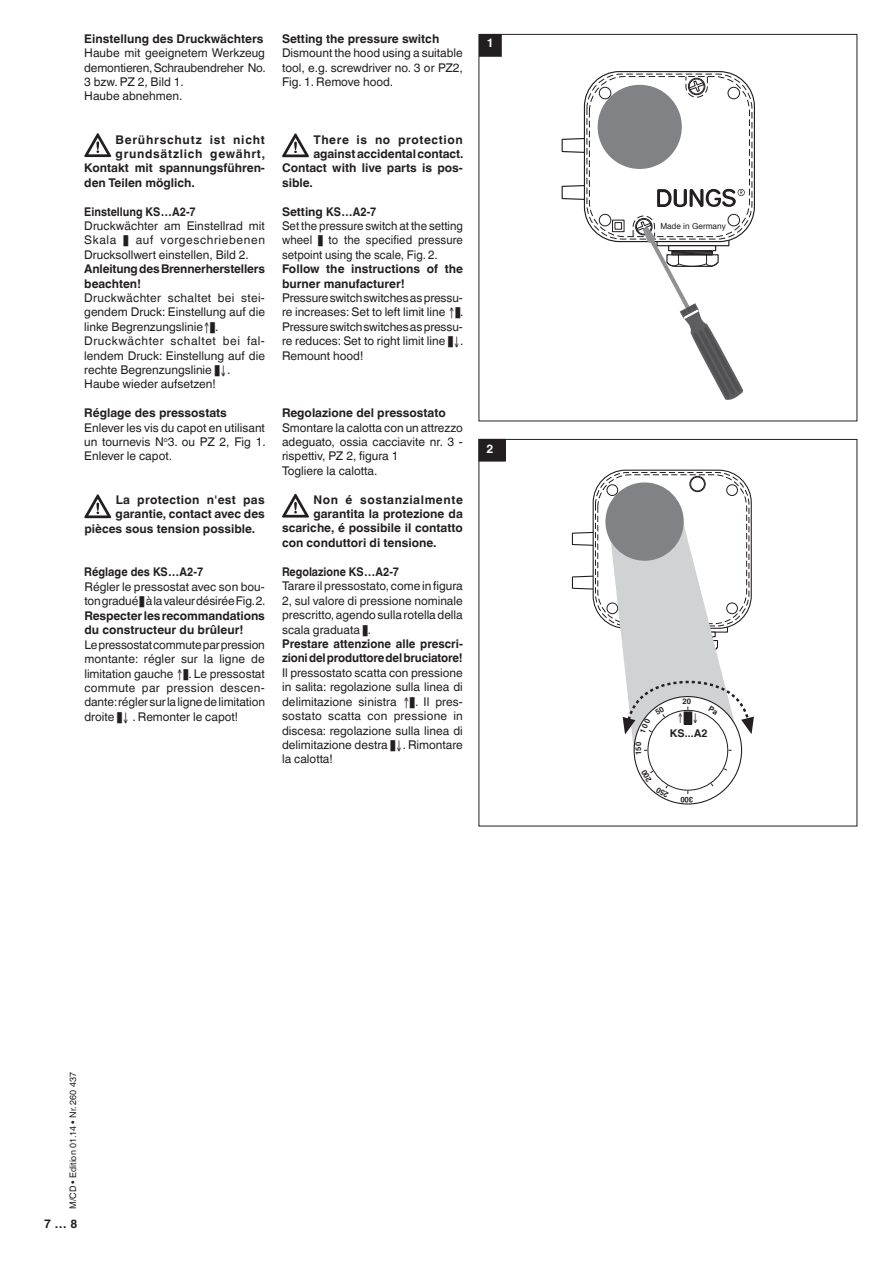
<style>
.page{position:relative;width:893px;height:1263px;background:#fff}
.page>*{position:absolute;margin:0;border:0;box-sizing:border-box;transform-origin:0 0}
.Helv-leicht_8p{font:12px/14.4px "Helvetica World";color:#231f20;text-align:justify}
.Helv-leicht_8p-2{font:700 12px "Helvetica World";color:#231f20}
._8_p_helv-fett{font:700 12px/14.4px "Helvetica World";color:#231f20}
.Helv-leicht_8p-3{font:12px/14.4px "Helvetica World";color:#231f20;scale:.96 1}
._8_p_helv-fett-2{font:12px/14.4px "Helvetica World";color:#231f20;text-align:justify}
._8_p_helv-fett-3{font:700 12px/14.4px "Helvetica World";color:#231f20;scale:.96 1}
.Helv-leicht_8p-4{font:700 12px "Helvetica World";letter-spacing:.055em;color:#231f20}
._8_p_helv-fett-4{font:700 12px "Helvetica World";color:#231f20;scale:.9 1}
.Helv-leicht_8p-5{font:700 12px "Helvetica World";letter-spacing:.065em;color:#231f20}
.Helv-leicht_8p-6{font:700 12px "Helvetica World";letter-spacing:.03em;color:#231f20}
.Helv-leicht_8p-7{font:700 12px "Helvetica World";letter-spacing:.05em;color:#231f20}
.Helv-leicht_8p-8{font:700 12px "Helvetica World";color:#231f20;scale:.92 1}
._8_p_helv-fett-5{font:700 12px "Helvetica World";color:#fff}
.t1{font:700 10.8px "Helvetica";color:#231f20}
.t2{font:9px "Helvetica World";color:#231f20}
.t3{font:8.25px "Helvetica";color:#231f20}
.t4{font:700 7.65px "Helvetica";color:#231f20}
</style>
<div class="page">
<div style="left:479px;top:35px;width:22px;height:21px;background:#231f20"></div>
<div style="left:479px;top:439px;width:26px;height:22px;background:#231f20"></div>
<svg style="left:84px;top:133px;width:27px;height:24px"></svg>
<svg style="left:282px;top:133px;width:27px;height:24px"></svg>
<svg style="left:84px;top:494px;width:27px;height:24px"></svg>
<svg style="left:282px;top:494px;width:27px;height:24px"></svg>
<svg style="left:571px;top:531px;width:22px;height:15px"></svg>
<svg style="left:571px;top:575px;width:22px;height:15px"></svg>
<div style="left:690px;top:476px;width:15px;height:16px;background:#363334;border-radius:50%"></div>
<div style="left:689px;top:476px;width:17px;height:16px;border:1px dashed #231f20;border-radius:50%"></div>
<div style="left:691px;top:477px;width:13px;height:14px;background:#fff;border-radius:50%"></div>
<div style="left:690px;top:477px;width:15px;height:14px;border:1px dashed #231f20;border-radius:50%"></div>
<div style="left:726px;top:484px;width:12px;height:12px;border:1px solid #231f20;border-radius:50%"></div>
<div style="left:607px;top:484px;width:11px;height:12px;border:1px solid #231f20;border-radius:50%"></div>
<div style="left:607px;top:602px;width:11px;height:12px;border:1px solid #231f20;border-radius:50%"></div>
<div style="left:605px;top:482px;width:79px;height:79px;background:#808285;border-radius:50%"></div>
<svg style="left:561px;top:137px;width:23px;height:17px"></svg>
<svg style="left:561px;top:184px;width:23px;height:17px"></svg>
<div style="left:584px;top:71px;width:171px;height:171px;border:1px solid #231f20;border-radius:35px"></div>
<div style="left:586px;top:74px;width:166px;height:165px;border:1px dashed #231f20;border-radius:35px"></div>
<div style="left:589px;top:76px;width:161px;height:161px;border:1px dashed #231f20;border-radius:35px"></div>
<div style="left:598px;top:85px;width:84px;height:84px;background:#808285;border-radius:50%"></div>
<div style="left:612px;top:220px;width:12px;height:12px;border:1px solid #231f20"></div>
<div style="left:615px;top:222px;width:7px;height:8px;border:1px solid #231f20"></div>
<svg style="left:685px;top:76px;width:23px;height:22px"></svg>
<div style="left:728px;top:87px;width:12px;height:12px;border:1px solid #231f20;border-radius:50%"></div>
<div style="left:728px;top:214px;width:12px;height:12px;border:1px solid #231f20;border-radius:50%"></div>
<div style="left:599px;top:87px;width:12px;height:12px;border:1px solid #231f20;border-radius:50%"></div>
<div style="left:599px;top:214px;width:12px;height:12px;border:1px solid #231f20;border-radius:50%"></div>
<svg style="left:657px;top:189px;width:88px;height:18px"></svg>
<svg style="left:632px;top:215px;width:111px;height:185px"></svg>
<svg style="left:610px;top:514px;width:144px;height:284px"></svg>
<p class="Helv-leicht_8p-2" style="left:84px;top:32px;width:181px">Einstellung des Druckwächters</p>
<p class="Helv-leicht_8p" style="left:84px;top:46px;width:183px">Haube mit geeignetem Werkzeug demontieren, Schraubendreher No.<br>3 bzw. PZ 2, Bild 1.</p>
<p class="Helv-leicht_8p" style="left:84px;top:89px;width:100px">Haube abnehmen.</p>
<p class="Helv-leicht_8p-5" style="left:116px;top:132px;width:151px">Berührschutz ist nicht</p>
<p class="Helv-leicht_8p-4" style="left:116px;top:147px;width:151px">grundsätzlich gewährt,</p>
<p class="Helv-leicht_8p-2" style="left:84px;top:161px;width:182px">Kontakt mit spannungsführen-</p>
<p class="Helv-leicht_8p-2" style="left:84px;top:176px;width:112px">den Teilen möglich.</p>
<p class="_8_p_helv-fett-4" style="left:84px;top:204px;width:125px">Einstellung KS…A2-7</p>
<p class="Helv-leicht_8p" style="left:84px;top:219px;width:182px">Druckwächter am Einstellrad mit<br>Skala</p>
<p class="Helv-leicht_8p" style="left:84px;top:233px;width:182px;text-indent:51px">auf vorgeschriebenen<br>Drucksollwert einstellen, Bild 2.</p>
<p class="_8_p_helv-fett" style="left:84px;top:262px;width:182px">Anleitung des Brennerherstellers beachten!</p>
<p class="Helv-leicht_8p" style="left:84px;top:291px;width:182px">Druckwächter schaltet bei stei&shy;gendem Druck: Einstellung auf die linke Begrenzungslinie↑ .</p>
<p class="Helv-leicht_8p" style="left:84px;top:334px;width:182px">Druckwächter schaltet bei fal&shy;lendem Druck: Einstellung auf die rechte Begrenzungslinie ↓.</p>
<p class="Helv-leicht_8p" style="left:84px;top:377px;width:133px">Haube wieder aufsetzen!</p>
<p class="Helv-leicht_8p-2" style="left:84px;top:406px;width:144px">Réglage des pressostats</p>
<p class="_8_p_helv-fett-2" style="left:84px;top:420px;width:183px">Enlever les vis du capot en utilisant un tournevis N<sup>o</sup>3. ou PZ 2, Fig 1.<br>Enlever le capot.</p>
<p class="Helv-leicht_8p-6" style="left:116px;top:493px;width:151px">La protection n'est pas</p>
<p class="Helv-leicht_8p-2" style="left:116px;top:507px;width:151px">garantie, contact avec des</p>
<p class="Helv-leicht_8p-2" style="left:84px;top:522px;width:172px">pièces sous tension possible.</p>
<p class="Helv-leicht_8p-8" style="left:84px;top:565px;width:131px">Réglage des KS…A2-7</p>
<p class="Helv-leicht_8p" style="left:84px;top:579px;width:183px">Régler le pressostat avec son bou&shy;ton gradué à la valeur désirée Fig. 2.</p>
<p class="_8_p_helv-fett" style="left:84px;top:608px;width:182px">Respecter les recommandations du constructeur du brûleur!</p>
<p class="Helv-leicht_8p" style="left:84px;top:637px;width:182px">Le pressostat commute par pression montante: régler sur la ligne de limitation gauche ↑ . Le pressostat commute par pression descen&shy;dante: régler sur la ligne de limitation droite ↓ . Remonter le capot!</p>
<p class="Helv-leicht_8p-2" style="left:282px;top:32px;width:159px">Setting the pressure switch</p>
<p class="Helv-leicht_8p" style="left:282px;top:46px;width:182px">Dismount the hood using a suitable tool, e.g. screwdriver no. 3 or PZ2, Fig. 1. Remove hood.</p>
<p class="_8_p_helv-fett-5" style="left:487px;top:36px;width:8px">1</p>
<p class="Helv-leicht_8p-4" style="left:313px;top:132px;width:151px">There is no protection</p>
<p class="Helv-leicht_8p-2" style="left:313px;top:147px;width:152px">against accidental contact.</p>
<p class="Helv-leicht_8p-2" style="left:282px;top:161px;width:182px">Contact with live parts is pos-</p>
<p class="Helv-leicht_8p-2" style="left:282px;top:176px;width:32px">sible.</p>
<p class="_8_p_helv-fett" style="left:282px;top:204px;width:96px">Setting KS…A2-7</p>
<p class="Helv-leicht_8p-3" style="left:282px;top:219px;width:190px">Set the pressure switch at the setting wheel</p>
<p class="t3" style="left:417px;top:220px;width:67px">Made in Germany</p>
<p class="t3" style="left:660px;top:220px;width:67px">Made in Germany</p>
<p class="Helv-leicht_8p-3" style="left:282px;top:233px;width:190px;text-indent:47px">to the specified pressure setpoint using the scale, Fig. 2.</p>
<p class="_8_p_helv-fett" style="left:282px;top:262px;width:182px">Follow the instructions of the burner manufacturer!</p>
<p class="Helv-leicht_8p" style="left:282px;top:291px;width:183px">Pressure switch switches as pressu&shy;re increases: Set to left limit line ↑ .</p>
<p class="Helv-leicht_8p" style="left:282px;top:319px;width:183px">Pressure switch switches as pressu&shy;re reduces: Set to right limit line ↓.</p>
<p class="Helv-leicht_8p" style="left:282px;top:348px;width:83px">Remount hood!</p>
<p class="Helv-leicht_8p-2" style="left:282px;top:406px;width:165px">Regolazione del pressostato</p>
<p class="Helv-leicht_8p" style="left:282px;top:420px;width:182px">Smontare la calotta con un attrezzo adeguato, ossia cacciavite nr. 3 - rispettiv, PZ 2, figura 1</p>
<p class="Helv-leicht_8p" style="left:282px;top:463px;width:97px">Togliere la calotta.</p>
<p class="Helv-leicht_8p-7" style="left:313px;top:492px;width:151px">Non é sostanzialmente</p>
<p class="Helv-leicht_8p-2" style="left:313px;top:507px;width:151px">garantita la protezione da</p>
<p class="Helv-leicht_8p-2" style="left:282px;top:521px;width:182px">scariche, é possibile il contatto</p>
<p class="Helv-leicht_8p-2" style="left:282px;top:536px;width:156px">con conduttori di tensione.</p>
<p class="_8_p_helv-fett-4" style="left:282px;top:565px;width:132px">Regolazione KS…A2-7</p>
<p class="Helv-leicht_8p" style="left:282px;top:579px;width:182px">Tarare il pressostato, come in figura 2, sul valore di pressione nominale prescritto, agendo sulla rotella della scala graduata .</p>
<p class="_8_p_helv-fett-3" style="left:282px;top:637px;width:190px">Prestare attenzione alle prescri&shy;zioni del produttore del bruciatore!</p>
<p class="Helv-leicht_8p" style="left:282px;top:666px;width:182px">Il pressostato scatta con pressione in salita: regolazione sulla linea di delimitazione sinistra ↑ . Il pres&shy;sostato scatta con pressione in discesa: regolazione sulla linea di delimitazione destra ↓. Rimontare la calotta!</p>
<p class="_8_p_helv-fett-5" style="left:487px;top:442px;width:8px">2</p>
<p class="t4" style="left:632px;top:755px;width:14px;rotate:-90deg">150</p>
<p class="t4" style="left:682px;top:695px;width:10px">20</p>
<p class="t1" style="left:670px;top:724px;width:39px">KS...A2</p>
<p class="t4" style="left:693px;top:806px;width:14px;rotate:-180deg">300</p>
<p class="t2" style="left:68px;top:1209px;width:138px;rotate:-90deg">M/CD • Edition 01.14 • Nr. 260 437</p>
<p class="_8_p_helv-fett" style="left:44px;top:1216px;width:35px">7 … 8</p>
</div>
